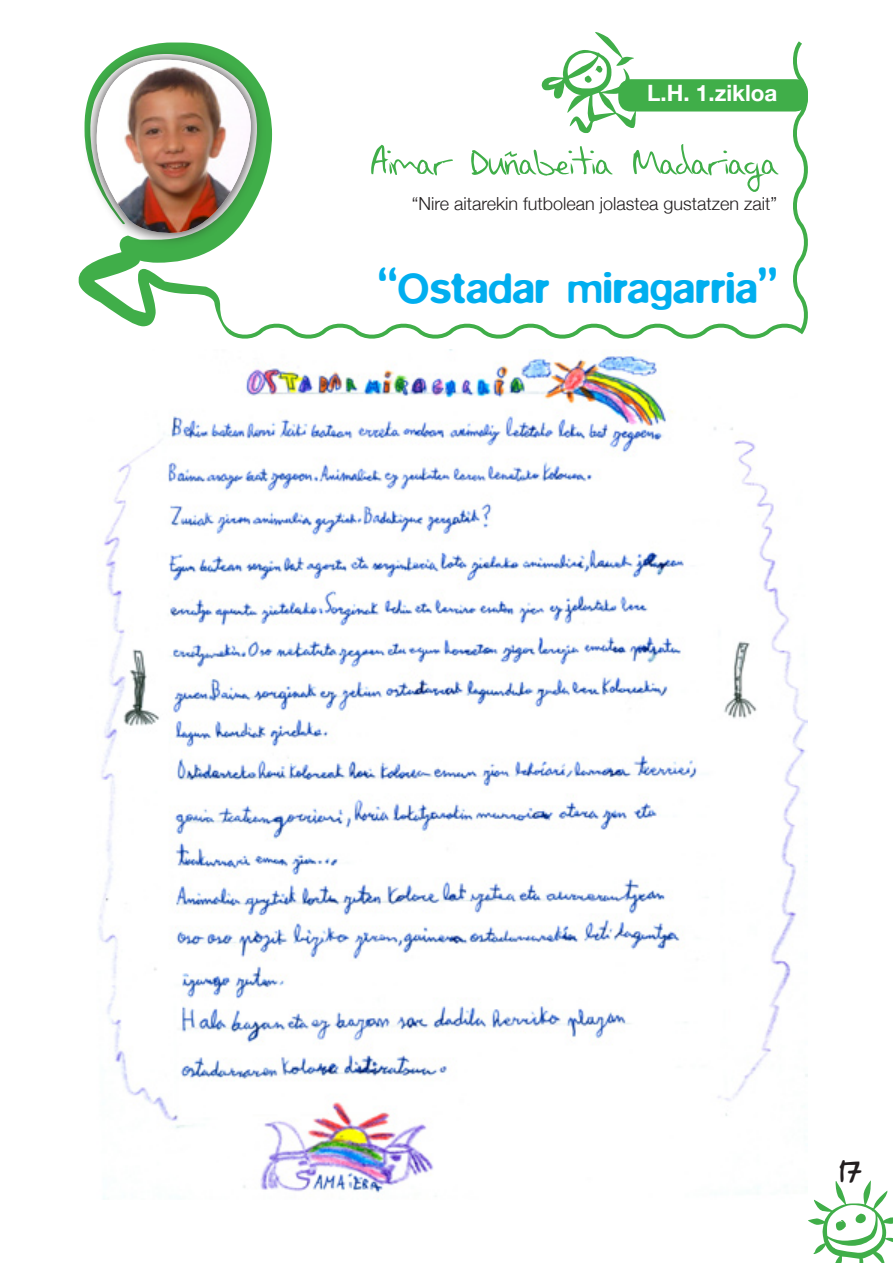
<style>
.page{position:relative;width:893px;height:1263px;background:#fff}
.page>*{position:absolute;margin:0;border:0;box-sizing:border-box;transform-origin:0 0}
.t1{font:500 43.5px "Blur";color:#00aeef}
.t2{font:700 22.5px "Helvetica Neue";color:#fff}
.t3{font:22.5px "Hand Of Sean";color:#231f20}
.t4{font:300 18px "Helvetica Neue";color:#231f20}
</style>
<div class="page">
<svg style="left:808px;top:1180px;width:85px;height:83px"></svg>
<svg style="left:79px;top:260px;width:18px;height:41px"></svg>
<div style="left:82px;top:45px;width:184px;height:204px;background:#231f20;opacity:.75"></div>
<img style="left:98px;top:350px;width:710px;height:843px">
<svg style="left:97px;top:32px;width:711px;height:307px"></svg>
<p class="t2" style="left:647px;top:79px;width:132px">L.H. 1.zikloa</p>
<p class="t4" style="left:412px;top:193px;width:367px">“Nire aitarekin futbolean jolastea gustatzen zait”</p>
<p class="t1" style="left:378px;top:263px;width:401px">“Ostadar miragarria”</p>
<p class="t3" style="left:840px;top:1152px;width:23px">17</p>
</div>
